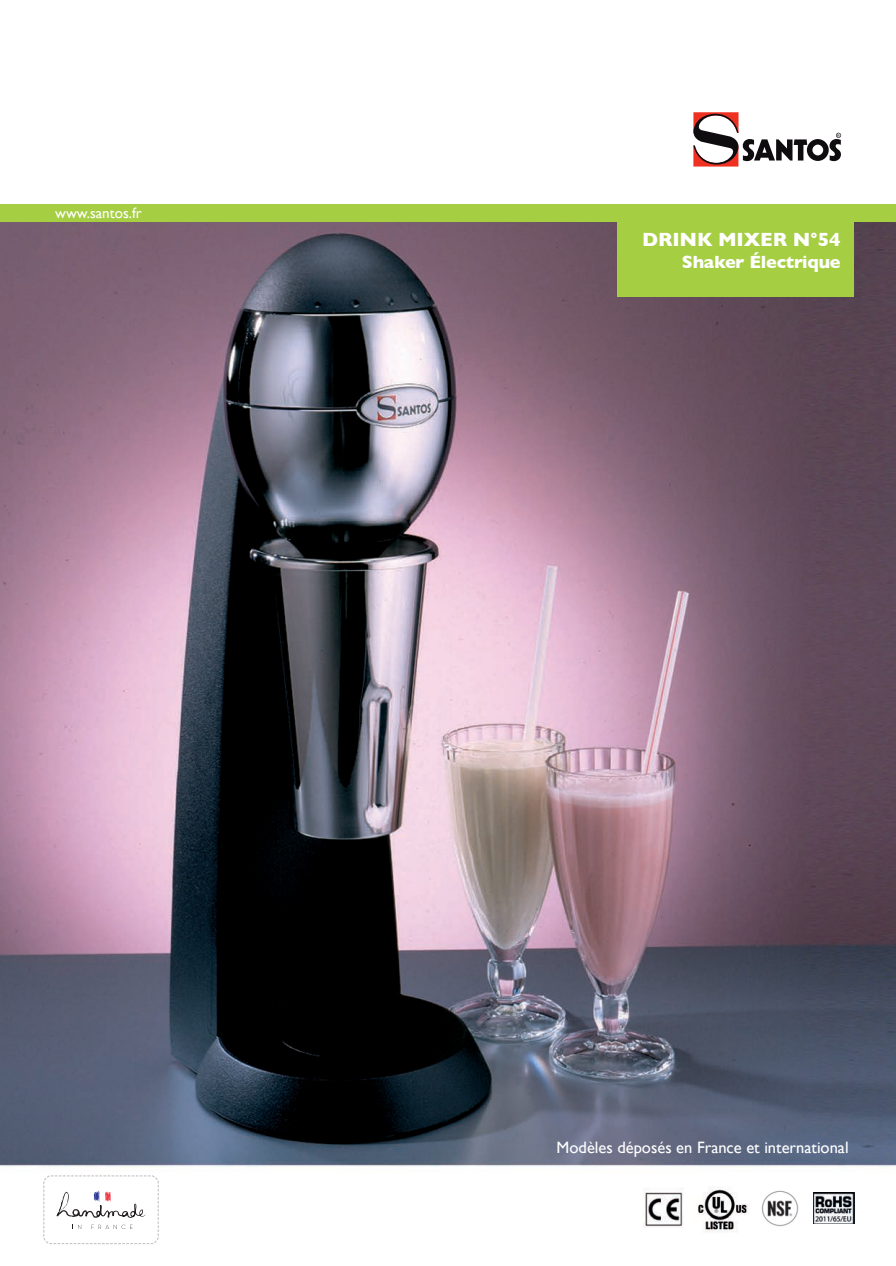
<style>
.page{position:relative;width:896px;height:1266px;background:#fff}
.page>*{position:absolute;margin:0;border:0;box-sizing:border-box;transform-origin:0 0}
.t1{font:700 19.5px "Gill Sans";letter-spacing:-.01em;color:#fff}
.t2{font:700 18px "Gill Sans";letter-spacing:-.01em;color:#fff}
.t3{font:16.5px "Gill Sans";color:#fff}
.t4{font:15px "Gill Sans";color:#fff}
.t5{font:3.75px "Arial";color:#0f0c10}
</style>
<div class="page">
<img style="left:0;top:221px;width:895px;height:1023px">
<div style="left:0;top:204px;width:895px;height:17px;background:#a5ce43"></div>
<div style="left:616px;top:204px;width:237px;height:92px;background:#a5ce43"></div>
<img style="left:692px;top:1185px;width:65px;height:58px">
<div style="left:44px;top:1175px;width:114px;height:68px;background:#fff;border-radius:6px"></div>
<div style="left:44px;top:1175px;width:114px;height:68px;border:1px dashed #bcbdc0;border-radius:6px"></div>
<svg style="left:91px;top:1224px;width:42px;height:4px"></svg>
<svg style="left:56px;top:1190px;width:89px;height:27px"></svg>
<svg style="left:693px;top:112px;width:148px;height:54px"></svg>
<img style="left:813px;top:1192px;width:41px;height:31px">
<img style="left:757px;top:1182px;width:43px;height:54px">
<img style="left:638px;top:1182px;width:46px;height:54px">
<p class="t4" style="left:55px;top:204px;width:88px">www.santos.fr</p>
<p class="t5" style="left:837px;top:133px;width:4px">R</p>
<p class="t1" style="left:642px;top:224px;width:200px">DRINK MIXER N°54</p>
<p class="t2" style="left:681px;top:247px;width:160px">Shaker Électrique</p>
<p class="t3" style="left:556px;top:1137px;width:293px">Modèles déposés en France et international</p>
</div>
